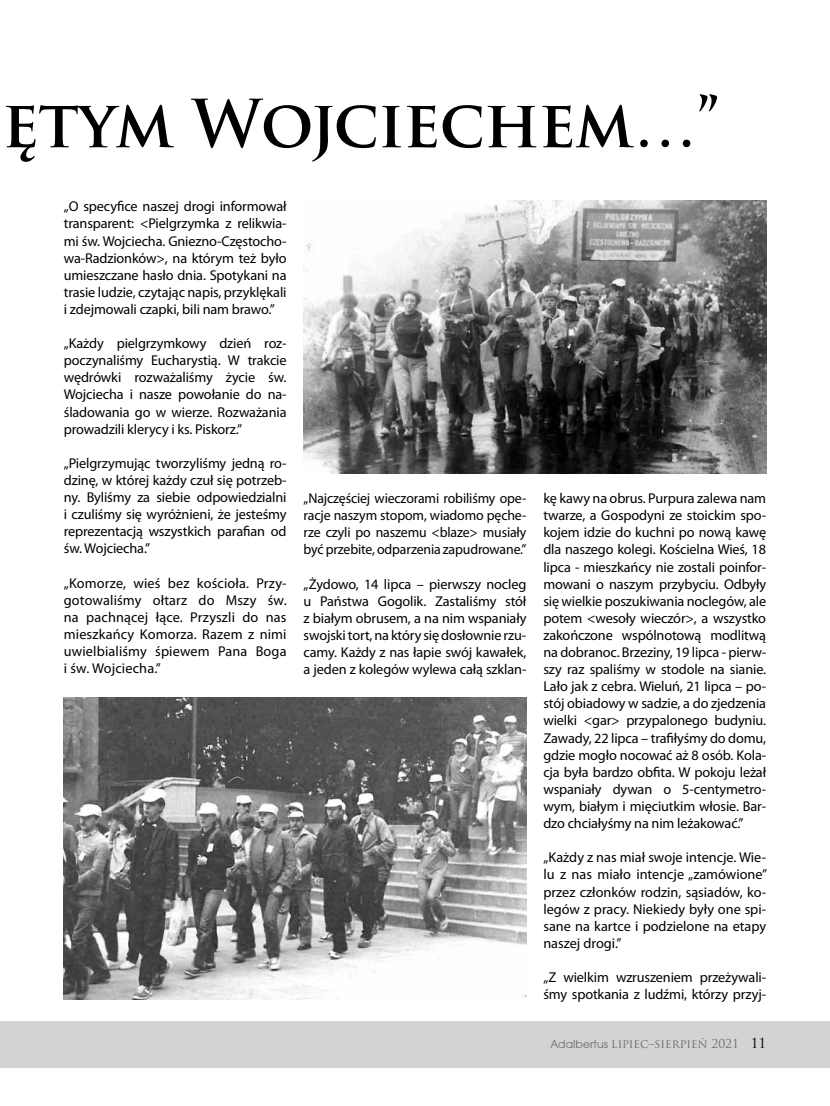
<style>
.page{position:relative;width:830px;height:1106px;background:#fff}
.page>*{position:absolute;margin:0;border:0;box-sizing:border-box;transform-origin:0 0}
.t1{font:700 64.5px "Trajan Pro";letter-spacing:-.01em;color:#000}
.t2{font:14.25px/17.1px "Myriad Pro";letter-spacing:-.01em;color:#000;text-align:justify}
.t3{font:12px "Trajan Pro";color:#6d6e71}
.s1{font-family:"Avant Gar Got Itc TEE"}
.s2{font-size:13.5px;color:#000}
</style>
<div class="page">
<div style="left:0;top:1020px;width:829px;height:47px;background:#d1d3d4"></div>
<img style="left:64px;top:697px;width:462px;height:302px">
<img style="left:303px;top:201px;width:462px;height:272px">
<h1 class="t1" style="left:2px;top:84px;width:718px">ętym Wojciechem…”</h1>
<p class="t2" style="left:64px;top:198px;width:224px">„O specyfice naszej drogi informował transparent: &lt;Pielgrzymka z relikwia&shy;mi św. Wojciecha. Gniezno-Częstocho&shy;wa-Radzionków&gt;, na którym też było umieszczane hasło dnia. Spotykani na trasie ludzie, czytając napis, przyklękali i zdejmowali czapki, bili nam brawo.”</p>
<p class="t2" style="left:64px;top:334px;width:224px">„Każdy pielgrzymkowy dzień roz&shy;poczynaliśmy Eucharystią. W trakcie wędrówki rozważaliśmy życie św.<br>Wojciecha i nasze powołanie do na&shy;śladowania go w wierze. Rozważania prowadzili klerycy i ks. Piskorz.”</p>
<p class="t2" style="left:64px;top:454px;width:224px">„Pielgrzymując tworzyliśmy jedną ro&shy;dzinę, w której każdy czuł się potrzeb&shy;ny. Byliśmy za siebie odpowiedzialni i czuliśmy się wyróżnieni, że jesteśmy reprezentacją wszystkich parafian od św. Wojciecha.”</p>
<p class="t2" style="left:64px;top:574px;width:224px">„Komorze, wieś bez kościoła. Przy&shy;gotowaliśmy ołtarz do Mszy św. na pachnącej łące. Przyszli do nas mieszkańcy Komorza. Razem z nimi uwielbialiśmy śpiewem Pana Boga i św. Wojciecha.”</p>
<p class="t2" style="left:303px;top:489px;width:224px">„Najczęściej wieczorami robiliśmy ope&shy;racje naszym stopom, wiadomo pęche&shy;rze czyli po naszemu &lt;blaze&gt; musiały być przebite, odparzenia zapudrowane.”</p>
<p class="t2" style="left:303px;top:575px;width:224px">„Żydowo, 14 lipca – pierwszy nocleg u Państwa Gogolik. Zastaliśmy stół z białym obrusem, a na nim wspaniały swojski tort, na który się dosłownie rzu&shy;camy. Każdy z nas łapie swój kawałek, a jeden z kolegów wylewa całą szklan-</p>
<p class="t2" style="left:543px;top:489px;width:224px">kę kawy na obrus. Purpura zalewa nam twarze, a Gospodyni ze stoickim spo&shy;kojem idzie do kuchni po nową kawę dla naszego kolegi. Kościelna Wieś, 18 lipca - mieszkańcy nie zostali poinfor&shy;mowani o naszym przybyciu. Odbyły się wielkie poszukiwania noclegów, ale potem &lt;wesoły wieczór&gt;, a wszystko zakończone wspólnotową modlitwą na dobranoc. Brzeziny, 19 lipca - pierw&shy;szy raz spaliśmy w stodole na sianie.<br>Lało jak z cebra. Wieluń, 21 lipca – po&shy;stój obiadowy w sadzie, a do zjedzenia wielki &lt;gar&gt; przypalonego budyniu.<br>Zawady, 22 lipca – trafiłyśmy do domu, gdzie mogło nocować aż 8 osób. Kola&shy;cja była bardzo obfita. W pokoju leżał wspaniały dywan o 5-centymetro&shy;wym, białym i mięciutkim włosie. Bar&shy;dzo chciałyśmy na nim leżakować.”</p>
<p class="t2" style="left:543px;top:848px;width:225px">„Każdy z nas miał swoje intencje. Wie&shy;lu z nas miało intencje „zamówione” przez członków rodzin, sąsiadów, ko&shy;legów z pracy. Niekiedy były one spi&shy;sane na kartce i podzielone na etapy naszej drogi.”</p>
<p class="t2" style="left:543px;top:968px;width:224px">„Z wielkim wzruszeniem przeżywali&shy;śmy spotkania z ludźmi, którzy przyj-</p>
<p class="t3" style="left:550px;top:1035px;width:217px"><span class="s1">Adalbertus</span> LIPIEC–SIERPIEŃ 2021 <span class="s2">11</span></p>
</div>
